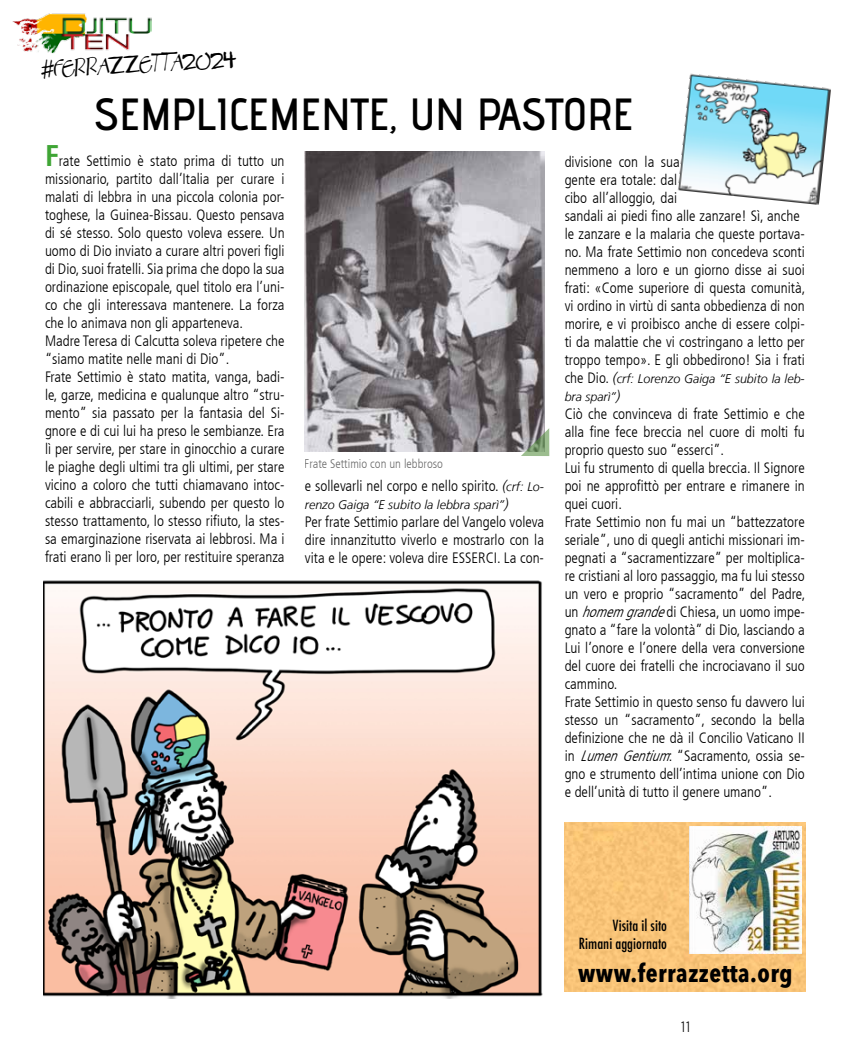
<style>
.page{position:relative;width:851px;height:1063px;background:#fff}
.page>*{position:absolute;margin:0;border:0;box-sizing:border-box;transform-origin:0 0}
.t1{font:600 45px "Advent Pro";color:#000}
.t2{font:700 25px "Avenir Next Condensed";letter-spacing:.02em;color:#000}
.t3{font:23.75px "Aberration";color:#000;scale:.9 1}
.t4{font:300 condensed 15px/18px "Frutiger LT Com";color:#000}
.t5{font:500 condensed 15px/18px "Futura";color:#000;text-align:right}
.t6{font:15px "Advent Pro";color:#000}
.t7{font:italic 300 12.5px/18px "Frutiger LT Com";color:#000}
.t8{font:300 condensed 12.5px "Frutiger LT Com";color:#000}
.s1{font-style:normal;font-stretch:condensed;font-size:15px}
.s2{font-size:15px}
.s3{font-style:italic}
.s4{font-weight:700;font-size:30px;color:#3fa535}
.s5{font-style:italic;font-stretch:normal}
.s6{font-style:italic;font-stretch:normal;font-size:12.5px}
</style>
<div class="page">
<img style="left:677px;top:74px;width:154px;height:131px">
<img style="left:12px;top:13px;width:139px;height:41px">
<img style="left:43px;top:580px;width:500px;height:419px">
<img style="left:305px;top:151px;width:239px;height:301px">
<svg style="left:521px;top:428px;width:28px;height:28px"></svg>
<img style="left:564px;top:823px;width:241px;height:168px">
<img style="left:689px;top:826px;width:112px;height:128px">
<h3 class="t3" style="left:41px;top:58px;width:217px;rotate:-3deg">#ferrazzetta2024</h3>
<h1 class="t1" style="left:94px;top:87px;width:144px">SEM PLICEMEN</h1>
<h1 class="t1" style="left:350px;top:87px;width:279px">TE, UN PASTORE</h1>
<p class="t4" style="left:564px;top:153px;width:242px">divisione con la sua<br>gente era totale: dal<br>cibo all’alloggio, dai<br>sandali ai piedi fino alle zanzare! Sì, anche le zanzare e la malaria che queste portava&shy;no. Ma frate Settimio non concedeva sconti nemmeno a loro e un giorno disse ai suoi frati: «Come superiore di questa comunità, vi ordino in virtù di santa obbedienza di non morire, e vi proibisco anche di essere colpi&shy;ti da malattie che vi costringano a letto per troppo tempo». E gli obbedirono! Sia i frati</p>
<p class="t7" style="left:564px;top:370px;width:241px"><span class="s1">che Dio.</span> <span class="s2">(</span>crf: Lorenzo Gaiga “E subito la leb&shy;bra sparì”<span class="s2">)</span></p>
<p class="t4" style="left:564px;top:405px;width:242px">Ciò che convinceva di frate Settimio e che alla fine fece breccia nel cuore di molti fu proprio questo suo “esserci”.<br>Lui fu strumento di quella breccia. Il Signore poi ne approfittò per entrare e rimanere in quei cuori.<br>Frate Settimio non fu mai un “battezzatore seriale”, uno di quegli antichi missionari im&shy;pegnati a “sacramentizzare” per moltiplica&shy;re cristiani al loro passaggio, ma fu lui stesso un vero e proprio “sacramento” del Padre, un <span class="s3">homemgrande</span>di Chiesa, un uomo impe&shy;gnato a “fare la volontà” di Dio, lasciando a Lui l’onore e l’onere della vera conversione del cuore dei fratelli che incrociavano il suo cammino.<br>Frate Settimio in questo senso fu davvero lui stesso un “sacramento”, secondo la bella definizione che ne dà il Concilio Vaticano II in <span class="s3">LumenGentium</span>: “Sacramento, ossia se&shy;gno e strumento dell’intima unione con Dio e dell’unità di tutto il genere umano”.</p>
<p class="t4" style="left:45px;top:152px;width:241px"><span class="s4">F</span>rate Settimio è stato prima di tutto un missionario, partito dall’Italia per curare i malati di lebbra in una piccola colonia por&shy;toghese, la Guinea-Bissau. Questo pensava di sé stesso. Solo questo voleva essere. Un uomo di Dio inviato a curare altri poveri figli di Dio, suoi fratelli. Sia prima che dopo la sua ordinazione episcopale, quel titolo era l’uni&shy;co che gli interessava mantenere. La forza che lo animava non gli apparteneva.<br>Madre Teresa di Calcutta soleva ripetere che “siamo matite nelle mani di Dio”.<br>Frate Settimio è stato matita, vanga, badi&shy;le, garze, medicina e qualunque altro “stru&shy;mento” sia passato per la fantasia del Si&shy;gnore e di cui lui ha preso le sembianze. Era lì per servire, per stare in ginocchio a curare le piaghe degli ultimi tra gli ultimi, per stare vicino a coloro che tutti chiamavano intoc&shy;cabili e abbracciarli, subendo per questo lo stesso trattamento, lo stesso rifiuto, la stes&shy;sa emarginazione riservata ai lebbrosi. Ma i frati erano lì per loro, per restituire speranza</p>
<p class="t8" style="left:305px;top:456px;width:140px">Frate Settimio con un lebbroso</p>
<p class="t4" style="left:305px;top:477px;width:240px">e sollevarli nel corpo e nello spirito. <span class="s5">(</span><span class="s6">crf: Lo-</span></p>
<p class="t7" style="left:305px;top:496px;width:205px">renzo Gaiga “E subito la lebbra sparì”<span class="s2">)</span></p>
<p class="t4" style="left:305px;top:513px;width:240px;text-align:justify">Per frate Settimio parlare del Vangelo voleva dire innanzitutto viverlo e mostrarlo con la vita e le opere: voleva dire ESSERCI. La con-</p>
<p class="t5" style="left:578px;top:917px;width:90px">Visita il sito<br>Rimani aggiornato</p>
<h2 class="t2" style="left:578px;top:958px;width:216px">www.ferrazzetta.org</h2>
<p class="t6" style="left:681px;top:1018px;width:10px">11</p>
</div>
